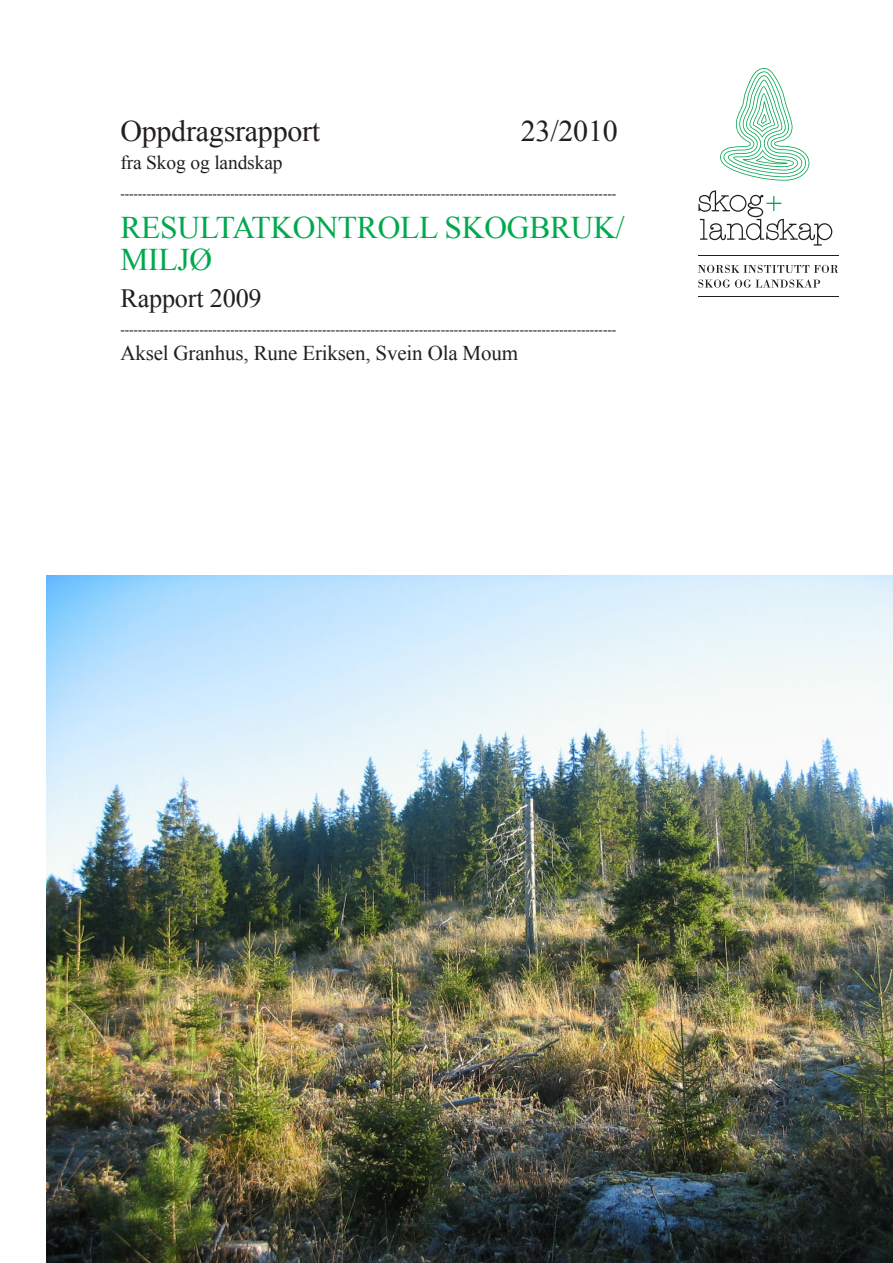
<style>
.page{position:relative;width:893px;height:1263px;background:#fff}
.page>*{position:absolute;margin:0;border:0;box-sizing:border-box;transform-origin:0 0}
.t1{font:31.5px/31.5px "Times New Roman";letter-spacing:-.01em;color:#00a94e}
.t2{font:30px "Times New Roman";letter-spacing:-.01em;color:#231f20}
.t3{font:26.25px "Times New Roman";letter-spacing:-.01em;color:#231f20}
.t4{font:21px "Times New Roman";letter-spacing:-.01em;color:#231f20}
.t5{font:19.5px "Times New Roman";letter-spacing:-.01em;color:#231f20}
.t6{font:13.5px "Times New Roman";color:#231f20}
</style>
<div class="page">
<svg style="left:698px;top:265px;width:140px;height:8px"></svg>
<svg style="left:698px;top:279px;width:122px;height:9px"></svg>
<svg style="left:698px;top:296px;width:140px;height:1px"></svg>
<svg style="left:698px;top:255px;width:140px;height:1px"></svg>
<svg style="left:698px;top:190px;width:134px;height:56px"></svg>
<svg style="left:720px;top:68px;width:89px;height:113px"></svg>
<img style="left:47px;top:575px;width:846px;height:688px">
<p class="t2" style="left:120px;top:110px;width:201px">Oppdragsrapport</p>
<p class="t2" style="left:521px;top:110px;width:98px">23/2010</p>
<p class="t5" style="left:120px;top:149px;width:164px">fra Skog og landskap</p>
<p class="t6" style="left:120px;top:184px;width:497px">-----------------------------------------------------------------------------------------------------------------</p>
<p class="t1" style="left:120px;top:211px;width:506px">RESULTATKONTROLL SKOGBRUK/<br>MILJØ</p>
<p class="t3" style="left:120px;top:281px;width:143px">Rapport 2009</p>
<p class="t6" style="left:120px;top:320px;width:497px">-----------------------------------------------------------------------------------------------------------------</p>
<p class="t4" style="left:120px;top:338px;width:399px">Aksel Granhus, Rune Eriksen, Svein Ola Moum</p>
</div>
